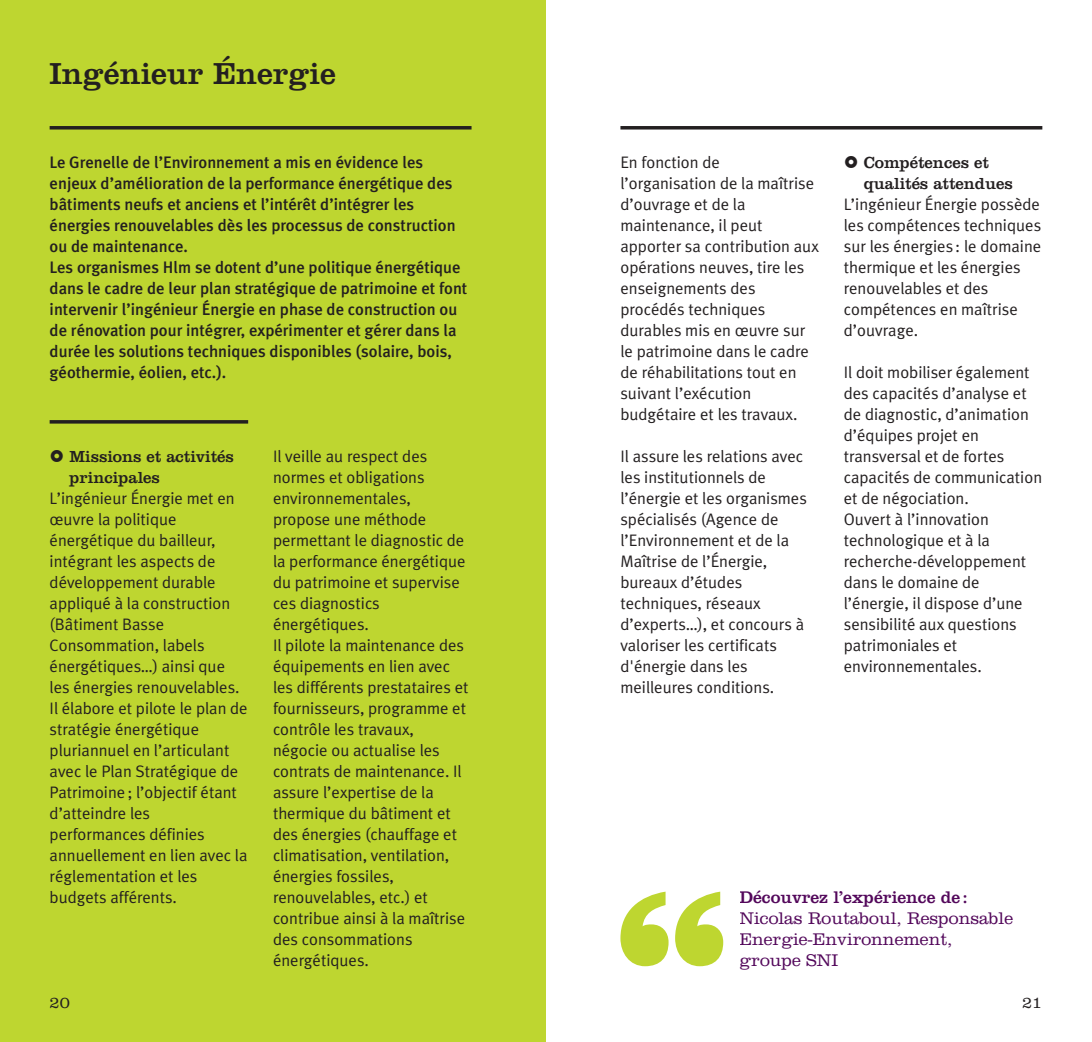
<style>
.page{position:relative;width:1092px;height:1042px;background:#fff}
.page>*{position:absolute;margin:0;border:0;box-sizing:border-box;transform-origin:0 0}
.t1{font:31.5px "Clarendon";color:#231f20}
.t2{font:300 17.5px/21px "Clarendon";color:#53085b}
.t3{font:17.5px "Clarendon";color:#53085b}
.t4{font:16.62px/21px "Meta Plus Normal";color:#231f20}
.t5{font:500 16.62px/21px "Meta Plus";color:#231f20}
.t6{font:16.62px/21px "Clarendon";color:#231f20}
.t7{font:300 16.62px "Clarendon";color:#231f20}
</style>
<div class="page">
<svg style="left:620px;top:891px;width:48px;height:75px"></svg>
<svg style="left:675px;top:891px;width:48px;height:75px"></svg>
<div style="left:0;top:0;width:546px;height:1042px;background:#bed630"></div>
<svg style="left:620px;top:126px;width:422px;height:4px;background:#3e3a3b"></svg>
<svg style="left:50px;top:126px;width:421px;height:4px;background:#363521"></svg>
<svg style="left:50px;top:420px;width:198px;height:4px"></svg>
<h1 class="t1" style="left:50px;top:64px;width:288px">Ingénieur Énergie</h1>
<p class="t5" style="left:50px;top:152px;width:419px">Le Grenelle de l’Environnement a mis en évidence les enjeux d’amélioration de la performance énergétique des bâtiments neufs et anciens et l’intérêt d’intégrer les énergies renouvelables dès les processus de construction ou de maintenance.<br>Les organismes Hlm se dotent d’une politique énergétique dans le cadre de leur plan stratégique de patrimoine et font intervenir l’ingénieur Énergie en phase de construction ou de rénovation pour intégrer, expérimenter et gérer dans la durée les solutions techniques disponibles (solaire, bois, géothermie, éolien, etc.).</p>
<p class="t6" style="left:69px;top:448px;width:166px">Missions et activités principales</p>
<p class="t4" style="left:50px;top:488px;width:199px">L’ingénieur Énergie met en œuvre la politique énergétique du bailleur, intégrant les aspects de développement durable appliqué à la construction (Bâtiment Basse<br>Consommation, labels énergétiques…) ainsi que les énergies renouvelables.<br>Il élabore et pilote le plan de stratégie énergétique pluriannuel en l’articulant avec le Plan Stratégique de<br>Patrimoine; l’objectif étant d’atteindre les performances définies annuellement en lien avec la réglementation et les budgets afférents.</p>
<p class="t4" style="left:273px;top:446px;width:197px">Il veille au respect des normes et obligations environnementales, propose une méthode permettant le diagnostic de la performance énergétique du patrimoine et supervise ces diagnostics énergétiques.<br>Il pilote la maintenance des équipements en lien avec les différents prestataires et fournisseurs, programme et contrôle les travaux, négocie ou actualise les contrats de maintenance. Il assure l’expertise de la thermique du bâtiment et des énergies (chauffage et climatisation, ventilation, énergies fossiles, renouvelables, etc.) et contribue ainsi à la maîtrise des consommations énergétiques.</p>
<p class="t4" style="left:620px;top:152px;width:200px">En fonction de l’organisation de la maîtrise d’ouvrage et de la maintenance, il peut apporter sa contribution aux opérations neuves, tire les enseignements des procédés techniques durables mis en œuvre sur le patrimoine dans le cadre de réhabilitations tout en suivant l’exécution budgétaire et les travaux.</p>
<p class="t4" style="left:620px;top:446px;width:188px">Il assure les relations avec les institutionnels de l’énergie et les organismes spécialisés (Agence de l’Environnement et de la<br>Maîtrise de l’Énergie, bureaux d’études techniques, réseaux d’experts…), et concours à valoriser les certificats d'énergie dans les meilleures conditions.</p>
<p class="t6" style="left:863px;top:154px;width:151px">Compétences et qualités attendues</p>
<p class="t4" style="left:843px;top:194px;width:199px">L’ingénieur Énergie possède les compétences techniques sur les énergies : le domaine thermique et les énergies renouvelables et des compétences en maîtrise d’ouvrage.</p>
<p class="t4" style="left:843px;top:362px;width:200px">Il doit mobiliser également des capacités d’analyse et de diagnostic, d’animation d’équipes projet en transversal et de fortes capacités de communication et de négociation.<br>Ouvert à l’innovation technologique et à la recherche-développement dans le domaine de l’énergie, il dispose d’une sensibilité aux questions patrimoniales et environnementales.</p>
<p class="t3" style="left:739px;top:891px;width:230px">Découvrez l’expérience de :</p>
<p class="t2" style="left:739px;top:910px;width:275px">Nicolas Routaboul, Responsable<br>Energie-Environnement, groupe SNI</p>
<p class="t7" style="left:50px;top:997px;width:22px">20</p>
<p class="t7" style="left:1021px;top:997px;width:22px">21</p>
</div>
